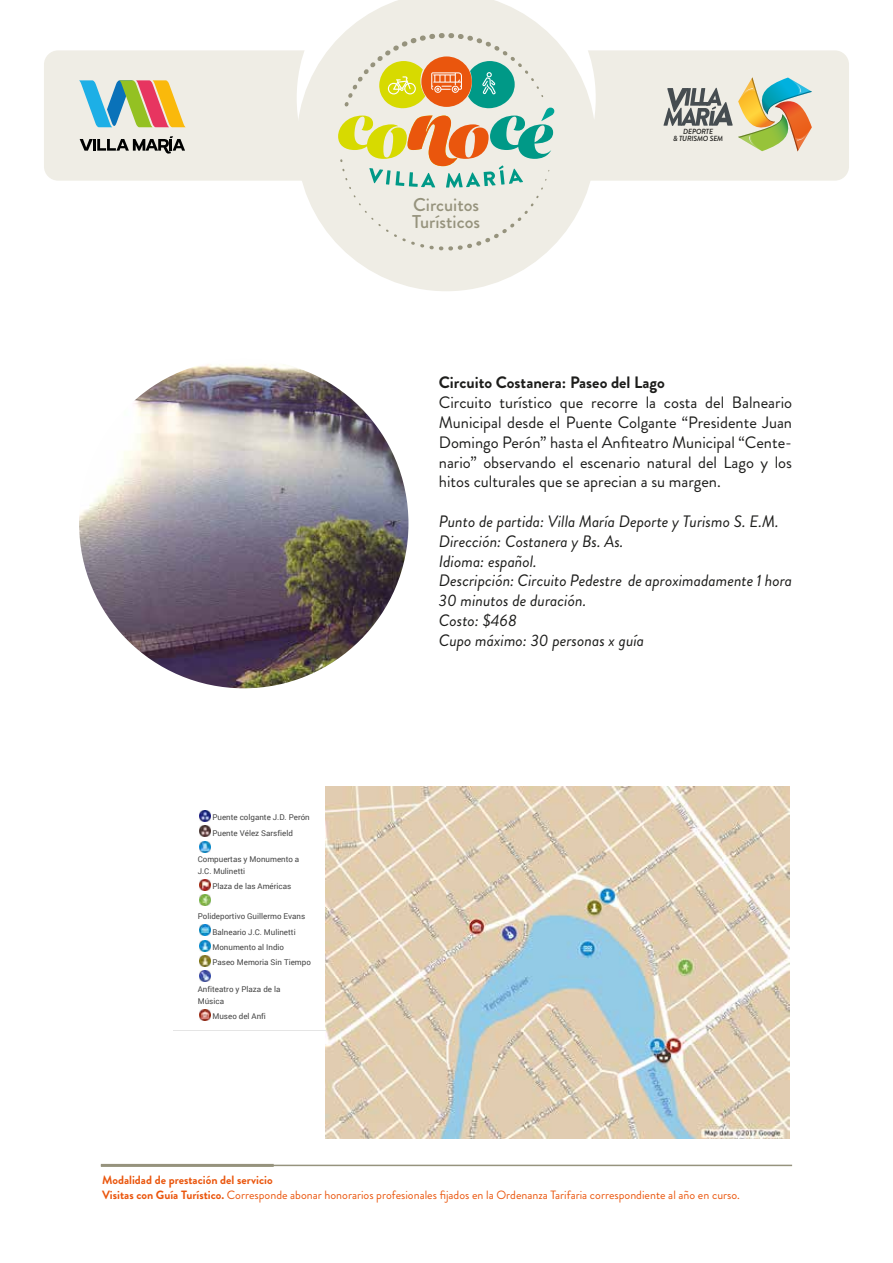
<style>
.page{position:relative;width:893px;height:1263px;background:#fff}
.page>*{position:absolute;margin:0;border:0;box-sizing:border-box;transform-origin:0 0}
.t1{font:500 18.45px/17.2px "Brandon Grotesque";color:#96937d}
.t2{font:16.5px/19.8px "Brandon Grotesque";color:#1d1d1b;text-align:justify}
.t3{font:italic 16.5px/19.8px "Brandon Grotesque";color:#1d1d1b}
.t4{font:700 16.5px "Brandon Grotesque";color:#1d1d1b}
.t5{font:12px/14.4px "Brandon Grotesque";color:#ea560d}
.t6{font:7.95px/15.3px "Roboto";color:#444}
.t7{font:italic 500 7.35px/7.2px "Brandon Grotesque";letter-spacing:-.02em;color:#1d1d1b;text-align:center}
.s1{font-weight:700}
</style>
<div class="page">
<img style="left:326px;top:786px;width:463px;height:352px">
<hr style="left:173px;top:1030px;width:153px;height:1px;background:#e5e5e5">
<svg style="left:200px;top:810px;width:11px;height:42px"></svg>
<svg style="left:200px;top:880px;width:11px;height:26px"></svg>
<svg style="left:200px;top:925px;width:11px;height:57px"></svg>
<svg style="left:200px;top:1009px;width:11px;height:11px"></svg>
<div style="left:44px;top:50px;width:805px;height:131px;background:#efede5;border-radius:14px"></div>
<svg style="left:297px;top:0;width:299px;height:291px;fill:#efede5"></svg>
<svg style="left:338px;top:33px;width:216px;height:217px"></svg>
<svg style="left:663px;top:77px;width:149px;height:74px"></svg>
<img style="left:79px;top:359px;width:329px;height:329px;border-radius:165px">
<hr style="left:101px;top:1165px;width:691px;height:1px;background:#96937d">
<hr style="left:101px;top:1164px;width:173px;height:3px;background:#96937d">
<svg style="left:79px;top:80px;width:107px;height:47px"></svg>
<svg style="left:80px;top:136px;width:105px;height:18px"></svg>
<p class="t1" style="left:412px;top:196px;width:70px">Circuitos<br>Turísticos</p>
<p class="t7" style="left:673px;top:128px;width:52px">DEPORTE<br>&amp; TURISMO SEM</p>
<p class="t6" style="left:212px;top:810px;width:99px">Puente colgante J.D. Perón<br>Puente Vélez Sarsfield</p>
<p class="t6" style="left:198px;top:854px;width:103px;line-height:11.7px">Compuertas y Monumento a<br>J.C. Mulinetti</p>
<p class="t6" style="left:212px;top:879px;width:80px">Plaza de las Américas</p>
<p class="t6" style="left:212px;top:909px;width:100px;text-indent:-15px">Polideportivo Guillermo Evans<br>Balneario J.C. Mulinetti<br>Monumento al Indio<br>Paseo Memoria Sin Tiempo</p>
<p class="t6" style="left:198px;top:983px;width:84px;line-height:11.7px">Anfiteatro y Plaza de la<br>Música</p>
<p class="t6" style="left:212px;top:1009px;width:55px">Museo del Anfi</p>
<p class="t4" style="left:439px;top:371px;width:228px">Circuito Costanera: Paseo del Lago</p>
<p class="t2" style="left:439px;top:393px;width:355px">Circuito turístico que recorre la costa del Balneario Municipal desde el Puente Colgante “Presidente Juan Domingo Perón” hasta el Anfiteatro Municipal “Cente&shy;nario” observando el escenario natural del Lago y los hitos culturales que se aprecian a su margen.</p>
<p class="t3" style="left:439px;top:512px;width:355px">Punto de partida: Villa María Deporte y Turismo S. E.M.<br>Dirección: Costanera y Bs. As.<br>Idioma: español.<br>Descripción: Circuito Pedestre de aproximadamente 1 hora<br>30 minutos de duración.<br>Costo: $468<br>Cupo máximo: 30 personas x guía</p>
<p class="t5" style="left:102px;top:1173px;width:639px"><span class="s1">Modalidad de prestación del servicio<br>Visitas con Guía Turístico.</span> Corresponde abonar honorarios profesionales fijados en la Ordenanza Tarifaria correspondiente al año en curso.</p>
</div>
